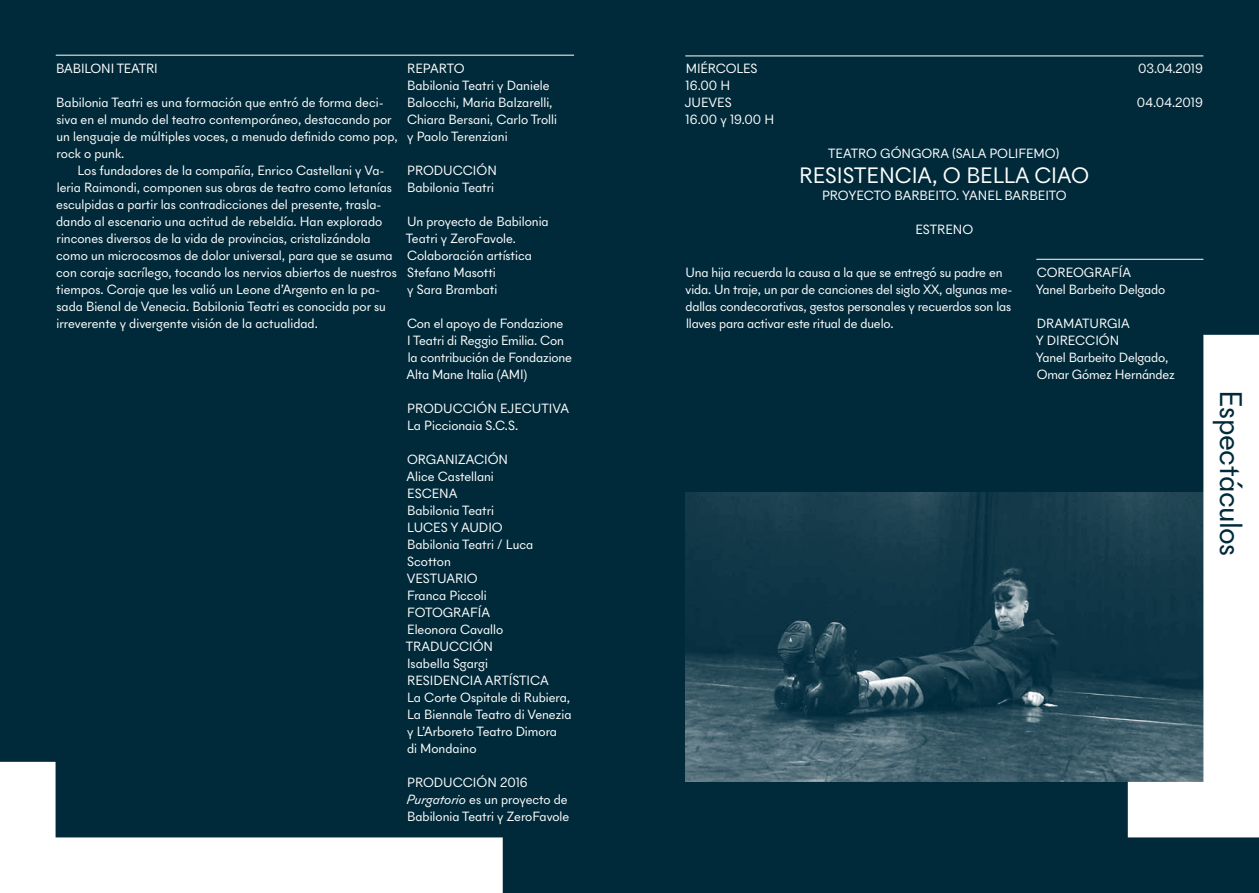
<style>
.page{position:relative;width:1259px;height:893px;background:#002a3a}
.page>*{position:absolute;margin:0;border:0;box-sizing:border-box;transform-origin:0 0}
.t1{font:31.5px "New Paris Skyline";letter-spacing:-.015em;color:#002a3a}
.t2{font:22.5px "New Paris Skyline";color:#fff}
.t3{font:13.5px/17px "New Paris Skyline";color:#fff}
.s1{font-style:italic}
</style>
<div class="page">
<hr style="left:685px;top:56px;width:518px;height:1px;background:#fff">
<hr style="left:1036px;top:259px;width:167px;height:1px;background:#fff">
<hr style="left:56px;top:55px;width:518px;height:1px;background:#fff">
<img style="left:685px;top:493px;width:442px;height:289px">
<svg style="left:0;top:762px;width:503px;height:131px"></svg>
<svg style="left:1127px;top:335px;width:132px;height:502px"></svg>
<p class="t3" style="left:56px;top:59px;width:103px">BABILONI TEATRI</p>
<p class="t3" style="left:56px;top:93px;width:343px">Babilonia Teatri es una formación que entró de forma deci&shy;siva en el mundo del teatro contemporáneo, destacando por un lenguaje de múltiples voces, a menudo definido como pop, rock o punk.</p>
<p class="t3" style="left:56px;top:161px;width:342px;text-indent:21px">Los fundadores de la compañía, Enrico Castellani y Va&shy;leria Raimondi, componen sus obras de teatro como letanías esculpidas a partir las contradicciones del presente, trasla&shy;dando al escenario una actitud de rebeldía. Han explorado rincones diversos de la vida de provincias, cristalizándola como un microcosmos de dolor universal, para que se asuma con coraje sacrílego, tocando los nervios abiertos de nuestros tiempos. Coraje que les valió un Leone d’Argento en la pa&shy;sada Bienal de Venecia. Babilonia Teatri es conocida por su irreverente y divergente visión de la actualidad.</p>
<p class="t3" style="left:407px;top:59px;width:152px">REPARTO<br>Babilonia Teatri y Daniele<br>Balocchi, Maria Balzarelli,<br>Chiara Bersani, Carlo Trolli y Paolo Terenziani</p>
<p class="t3" style="left:407px;top:161px;width:91px">PRODUCCIÓN<br>Babilonia Teatri</p>
<p class="t3" style="left:406px;top:213px;width:144px">Un proyecto de Babilonia<br>Teatri y ZeroFavole.<br>Colaboración artística<br>Stefano Masotti<br>y Sara Brambati</p>
<p class="t3" style="left:406px;top:315px;width:167px">Con el apoyo de Fondazione<br>I Teatri di Reggio Emilia. Con la contribución de Fondazione<br>Alta Mane Italia (AMI)</p>
<p class="t3" style="left:407px;top:400px;width:163px">PRODUCCIÓN EJECUTIVA<br>La Piccionaia S.C.S.</p>
<p class="t3" style="left:406px;top:451px;width:167px">ORGANIZACIÓN<br>Alice Castellani<br>ESCENA<br>Babilonia Teatri<br>LUCES Y AUDIO<br>Babilonia Teatri / Luca<br>Scotton<br>VESTUARIO<br>Franca Piccoli<br>FOTOGRAFÍA<br>Eleonora Cavallo<br>TRADUCCIÓN<br>Isabella Sgargi<br>RESIDENCIA ARTÍSTICA<br>La Corte Ospitale di Rubiera,<br>La Biennale Teatro di Venezia y L’Arboreto Teatro Dimora<br>di Mondaino</p>
<p class="t3" style="left:406px;top:774px;width:164px">PRODUCCIÓN 2016<br><span class="s1">Purgatorio</span> es un proyecto de<br>Babilonia Teatri y ZeroFavole</p>
<p class="t3" style="left:686px;top:59px;width:73px">MIÉRCOLES</p>
<p class="t3" style="left:1138px;top:59px;width:66px">03.04.2019</p>
<p class="t3" style="left:684px;top:76px;width:49px">16.00 H<br>JUEVES</p>
<p class="t3" style="left:1137px;top:93px;width:67px">04.04.2019</p>
<p class="t3" style="left:685px;top:110px;width:90px">16.00 y 19.00 H</p>
<p class="t3" style="left:828px;top:144px;width:233px">TEATRO GÓNGORA (SALA POLIFEMO)</p>
<h2 class="t2" style="left:799px;top:162px;width:292px">RESISTENCIA, O BELLA CIAO</h2>
<p class="t3" style="left:822px;top:187px;width:246px">PROYECTO BARBEITO. YANEL BARBEITO</p>
<p class="t3" style="left:915px;top:221px;width:59px">ESTRENO</p>
<p class="t3" style="left:685px;top:263px;width:328px">Una hija recuerda la causa a la que se entregó su padre en vida. Un traje, un par de canciones del siglo XX, algunas me&shy;dallas condecorativas, gestos personales y recuerdos son las llaves para activar este ritual de duelo.</p>
<p class="t3" style="left:1036px;top:263px;width:131px">COREOGRAFÍA<br>Yanel Barbeito Delgado</p>
<p class="t3" style="left:1036px;top:315px;width:140px">DRAMATURGIA<br>Y DIRECCIÓN<br>Yanel Barbeito Delgado,<br>Omar Gómez Hernández</p>
<h1 class="t1" style="left:1250px;top:390px;width:167px;rotate:90deg">Espectáculos</h1>
</div>
